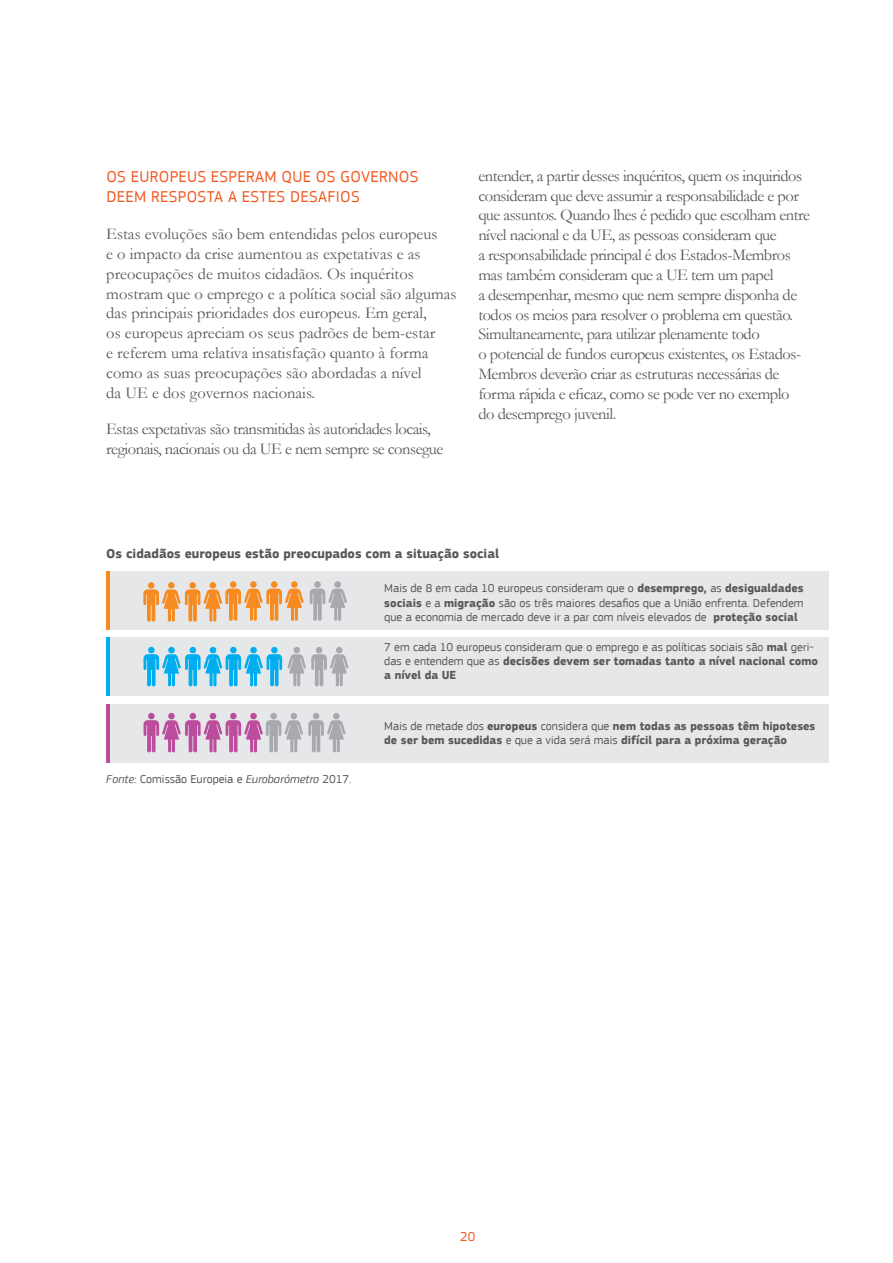
<style>
.page{position:relative;width:893px;height:1263px;background:#fff}
.page>*{position:absolute;margin:0;border:0;box-sizing:border-box;transform-origin:0 0}
.body_text{font:16.5px/19.8px "Garamond";letter-spacing:-.03em;color:#57585a}
.body_text-2{font:16.5px/19.8px "Garamond";color:#57585a}
.body_text-3{font:16.5px/19.8px "EC Square Sans Pro";letter-spacing:.02em;color:#f15921}
.graph_title{font:700 13.5px "EC Square Sans Pro";color:#57585a}
.t1{font:13.5px "EC Square Sans Pro";color:#f15921}
.source_text{font:12px/14.4px "EC Square Sans Pro";color:#57585a;text-align:justify}
.t2{font:700 12px/14.4px "EC Square Sans Pro";color:#57585a}
.s1{font-weight:700}
.s2{font-style:italic}
.s3{font-weight:400}
</style>
<div class="page">
<div style="left:106px;top:571px;width:723px;height:59px;background:#e6e7e9"></div>
<hr style="left:106px;top:571px;width:4px;height:59px;background:#f68b21">
<div style="left:106px;top:637px;width:723px;height:59px;background:#e6e7e9"></div>
<hr style="left:106px;top:637px;width:4px;height:59px;background:#00aeef">
<div style="left:106px;top:704px;width:723px;height:58px;background:#e6e7e9"></div>
<hr style="left:106px;top:704px;width:4px;height:58px;background:#bc4d9d">
<svg style="left:143px;top:581px;width:161px;height:41px"></svg>
<svg style="left:310px;top:581px;width:37px;height:40px"></svg>
<svg style="left:144px;top:647px;width:138px;height:39px"></svg>
<svg style="left:288px;top:647px;width:60px;height:39px"></svg>
<svg style="left:144px;top:713px;width:201px;height:39px"></svg>
<p class="body_text-3" style="left:106px;top:167px;width:313px">OS EUROPEUS ESPERAM QUE OS GOVERNOS<br>DEEM RESPOSTA A ESTES DESAFIOS</p>
<p class="body_text-2" style="left:106px;top:224px;width:352px">Estas evoluções são bem entendidas pelos europeus<br>e o impacto da crise aumentou as expetativas e as preocupações de muitos cidadãos. Os inquéritos mostram que o emprego e a política social são algumas das principais prioridades dos europeus. Em geral,<br>os europeus apreciam os seus padrões de bem-estar<br>e referem uma relativa insatisfação quanto à forma como as suas preocupações são abordadas a nível<br>da UE e dos governos nacionais.</p>
<p class="body_text" style="left:106px;top:419px;width:339px">Estas expetativas são transmitidas às autoridades locais, regionais, nacionais ou da UE e nem sempre se consegue</p>
<p class="body_text" style="left:478px;top:165px;width:333px">entender, a partir desses inquéritos, quem os inquiridos consideram que deve assumir a responsabilidade e por que assuntos. Quando lhes é pedido que escolham entre nível nacional e da UE, as pessoas consideram que<br>a responsabilidade principal é dos Estados-Membros mas também consideram que a UE tem um papel<br>a desempenhar, mesmo que nem sempre disponha de todos os meios para resolver o problema em questão.<br>Simultaneamente, para utilizar plenamente todo<br>o potencial de fundos europeus existentes, os Estados-Membros deverão criar as estruturas necessárias de forma rápida e eficaz, como se pode ver no exemplo<br>do desemprego juvenil.</p>
<p class="graph_title" style="left:106px;top:545px;width:394px">Os cidadãos europeus estão preocupados com a situação social</p>
<p class="source_text" style="left:384px;top:581px;width:421px">Mais de 8 em cada 10 europeus consideram que o <span class="s1">desemprego,</span> as <span class="s1">desigualdades sociais</span> e a <span class="s1">migração</span> são os três maiores desafios que a União enfrenta. Defendem que a economia de mercado deve ir a par com níveis elevados de <span class="s1">proteção social</span></p>
<p class="source_text" style="left:384px;top:639px;width:435px;text-align:left">7 em cada 10 europeus consideram que o emprego e as políticas sociais são <span class="s1">mal</span> geri&shy;das e entendem que as <span class="s1">decisões devem ser tomadas tanto a nível nacional como a nível da UE</span></p>
<p class="source_text" style="left:106px;top:772px;width:247px"><span class="s2">Fonte:</span> Comissão Europeia e <span class="s2">Eurobarómetro</span> 2017.</p>
<p class="t2" style="left:384px;top:719px;width:433px"><span class="s3">Mais de metade dos</span> europeus <span class="s3">considera que</span> nem todas as pessoas têm hipoteses de ser bem sucedidas <span class="s3">e que a vida será mais</span> difícil para a próxima geração</p>
<p class="t1" style="left:460px;top:1229px;width:17px">20</p>
</div>
